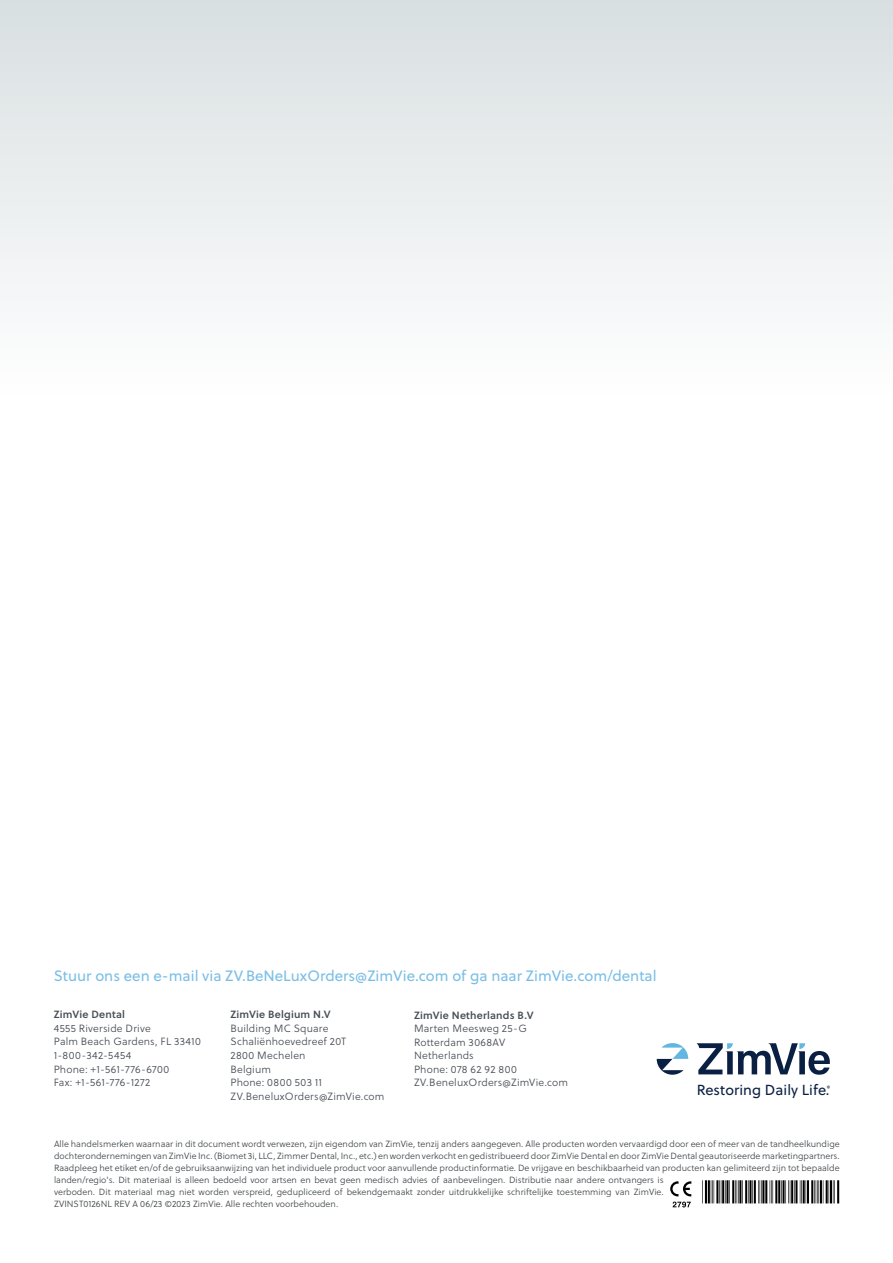
<style>
.page{position:relative;width:893px;height:1263px;background:#fff}
.page>*{position:absolute;margin:0;border:0;box-sizing:border-box;transform-origin:0 0}
.t1{font:15px "Soleil";color:#7abee6}
.t2{font:14.55px "Soleil";letter-spacing:.005em;color:#0a2043}
.t3{font:10.5px/13.5px "Soleil Lt";letter-spacing:.015em;color:#474c55}
.t4{font:10.5px "Soleil Sb";letter-spacing:.02em;color:#474c55}
.t5{font:9px/12px "Soleil Lt";color:#414649}
.t6{font:6.15px "Soleil";color:#0a2043}
</style>
<div class="page">
<div style="left:0;top:0;width:893px;height:796px;background:linear-gradient(to bottom,#e2e7e9,#fff)"></div>
<svg style="left:657px;top:1043px;width:31px;height:32px"></svg>
<svg style="left:696px;top:1043px;width:134px;height:32px"></svg>
<svg style="left:670px;top:1181px;width:21px;height:26px"></svg>
<svg style="left:702px;top:1180px;width:137px;height:24px;background:#7e7e7e"></svg>
<h1 class="t1" style="left:54px;top:966px;width:604px">Stuur ons een e-mail via ZV.BeNeLuxOrders@ZimVie.com of ga naar ZimVie.com/dental</h1>
<p class="t4" style="left:54px;top:1008px;width:73px">ZimVie Dental</p>
<p class="t3" style="left:54px;top:1022px;width:149px">4555 Riverside Drive<br>Palm Beach Gardens, FL 33410<br>1-800-342-5454<br>Phone: +1-561-776-6700<br>Fax: +1-561-776-1272</p>
<p class="t4" style="left:230px;top:1008px;width:102px">ZimVie Belgium N.V</p>
<p class="t3" style="left:230px;top:1022px;width:155px">Building MC Square<br>Schaliënhoevedreef 20T<br>2800 Mechelen<br>Belgium<br>Phone: 0800 503 11<br>ZV.BeneluxOrders@ZimVie.com</p>
<p class="t4" style="left:414px;top:1008px;width:121px">ZimVie Netherlands B.V</p>
<p class="t3" style="left:414px;top:1022px;width:155px">Marten Meesweg 25-G<br>Rotterdam 3068AV<br>Netherlands<br>Phone: 078 62 92 800<br>ZV.BeneluxOrders@ZimVie.com</p>
<h2 class="t2" style="left:697px;top:1080px;width:134px">Restoring Daily Life.</h2>
<p class="t6" style="left:827px;top:1084px;width:5px">®</p>
<p class="t5" style="left:54px;top:1138px;width:787px">Alle handelsmerken waarnaar in dit document wordt verwezen, zijn eigendom van ZimVie, tenzij anders aangegeven. Alle producten worden vervaardigd door een of meer van de tandheelkundige dochterondernemingen van ZimVie Inc. (Biomet 3i, LLC, Zimmer Dental, Inc., etc.) en worden verkocht en gedistribueerd door ZimVie Dental en door ZimVie Dental geautoriseerde marketingpartners.<br>Raadpleeg het etiket en/of de gebruiksaanwijzing van het individuele product voor aanvullende productinformatie. De vrijgave en beschikbaarheid van producten kan gelimiteerd zijn tot bepaalde landen/regio's. Dit materiaal is alleen bedoeld voor artsen en bevat geen medisch advies of aanbevelingen. Distributie naar andere ontvangers is<br>verboden. Dit materiaal mag niet worden verspreid, gedupliceerd of bekendgemaakt zonder uitdrukkelijke schriftelijke toestemming van ZimVie.<br>ZVINST0126NL REV A 06/23 ©2023 ZimVie. Alle rechten voorbehouden.</p>
</div>
